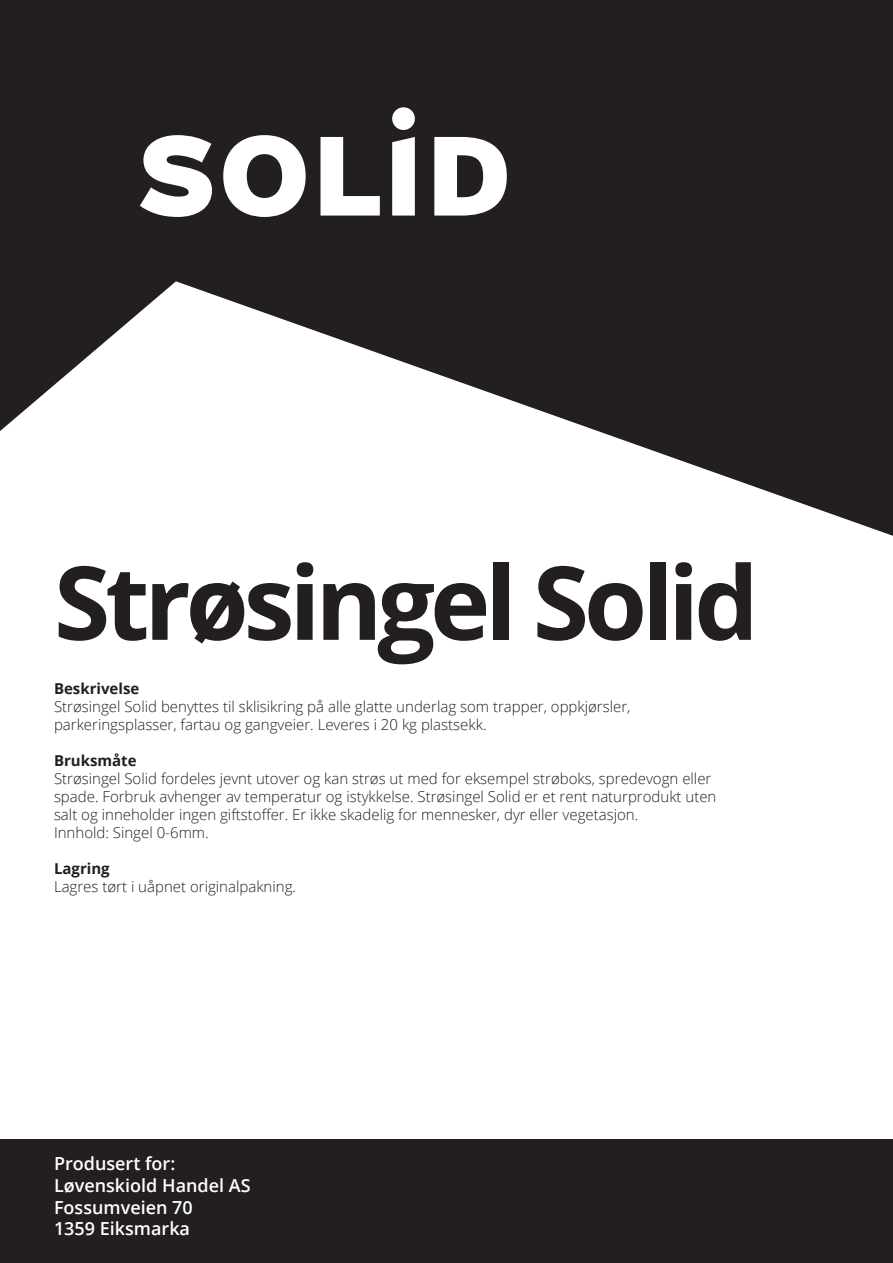
<style>
.page{position:relative;width:893px;height:1263px;background:#fff}
.page>*{position:absolute;margin:0;border:0;box-sizing:border-box;transform-origin:0 0}
.t1{font:700 102.15px "Open Sans";letter-spacing:-.05em;color:#231f20}
.t2{font:600 18px/21.6px "Open Sans";color:#fff}
.t3{font:300 15px/18px "Open Sans";color:#231f20}
.t4{font:700 15px "Open Sans";color:#231f20}
</style>
<div class="page">
<svg style="left:0;top:0;width:893px;height:536px;fill:#231f20"></svg>
<div style="left:392px;top:107px;width:23px;height:23px;background:#fff;border-radius:50%"></div>
<svg style="left:140px;top:135px;width:72px;height:82px"></svg>
<svg style="left:223px;top:135px;width:83px;height:82px"></svg>
<svg style="left:320px;top:137px;width:60px;height:79px"></svg>
<svg style="left:392px;top:137px;width:23px;height:79px"></svg>
<svg style="left:434px;top:137px;width:73px;height:79px"></svg>
<div style="left:0;top:1140px;width:893px;height:123px;background:#231f20"></div>
<h1 class="t1" style="left:54px;top:531px;width:706px">Strøsingel Solid</h1>
<p class="t4" style="left:54px;top:678px;width:87px">Beskrivelse</p>
<p class="t3" style="left:54px;top:697px;width:578px">Strøsingel Solid benyttes til sklisikring på alle glatte underlag som trapper, oppkjørsler, parkeringsplasser, fartau og gangveier. Leveres i 20 kg plastsekk.</p>
<p class="t4" style="left:54px;top:750px;width:84px">Bruksmåte</p>
<p class="t3" style="left:54px;top:769px;width:664px">Strøsingel Solid fordeles jevnt utover og kan strøs ut med for eksempel strøboks, spredevogn eller spade. Forbruk avhenger av temperatur og istykkelse. Strøsingel Solid er et rent naturprodukt uten salt og inneholder ingen giftstoffer. Er ikke skadelig for mennesker, dyr eller vegetasjon.<br>Innhold: Singel 0-6mm.</p>
<p class="t4" style="left:54px;top:858px;width:57px">Lagring</p>
<p class="t3" style="left:54px;top:877px;width:244px">Lagres tørt i uåpnet originalpakning.</p>
<p class="t2" style="left:54px;top:1153px;width:198px">Produsert for:<br>Løvenskiold Handel AS<br>Fossumveien 70<br>1359 Eiksmarka</p>
</div>
